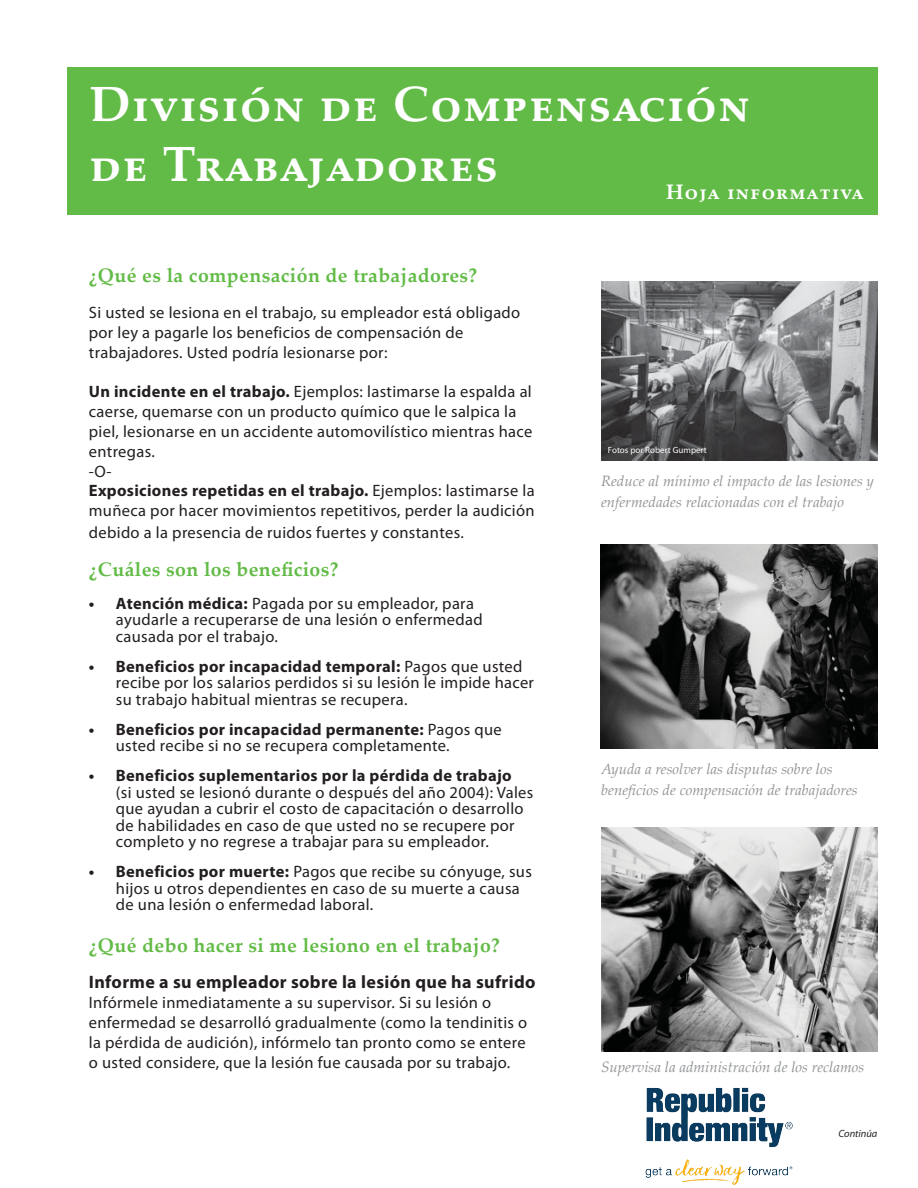
<style>
.page{position:relative;width:918px;height:1188px;background:#fff}
.page>*{position:absolute;margin:0;border:0;box-sizing:border-box;transform-origin:0 0}
.t1{font:700 49.5px/60px "Palatino Linotype";letter-spacing:.03em;color:#fff}
.t2{font:700 21px "Palatino Linotype";letter-spacing:.06em;color:#fff}
.t3{font:700 19.5px "Palatino Linotype";letter-spacing:.02em;color:#62bb46}
.t4{font:700 18px "Myriad Pro";letter-spacing:.02em;color:#231f20}
.t5{font:16.5px/19.8px "Myriad Pro";letter-spacing:.02em;color:#231f20}
.t6{font:italic 15px/21px "Palatino Linotype";color:#939598}
.t7{font:italic 10.5px "Myriad Pro";color:#231f20}
.t8{font:9px "Myriad Pro";color:#fff}
.s1{font-weight:700}
</style>
<div class="page">
<div style="left:68px;top:68px;width:810px;height:147px;background:#62bb46"></div>
<img style="left:601px;top:281px;width:277px;height:179px">
<img style="left:601px;top:544px;width:276px;height:204px">
<img style="left:601px;top:827px;width:277px;height:225px">
<img style="left:645px;top:1087px;width:148px;height:98px">
<p class="t1" style="left:90px;top:80px;width:662px">División de Compensación de Trabajadores</p>
<p class="t2" style="left:666px;top:183px;width:199px">Hoja informativa</p>
<p class="t3" style="left:89px;top:268px;width:390px">¿Qué es la compensación de trabajadores?</p>
<p class="t5" style="left:89px;top:304px;width:433px">Si usted se lesiona en el trabajo, su empleador está obligado por ley a pagarle los beneficios de compensación de trabajadores. Usted podría lesionarse por:</p>
<p class="t5" style="left:89px;top:383px;width:447px"><span class="s1">Un incidente en el trabajo.</span> Ejemplos: lastimarse la espalda al caerse, quemarse con un producto químico que le salpica la piel, lesionarse en un accidente automovilístico mientras hace entregas.<br>-O-<br><span class="s1">Exposiciones repetidas en el trabajo.</span> Ejemplos: lastimarse la muñeca por hacer movimientos repetitivos, perder la audición</p>
<p class="t5" style="left:89px;top:523px;width:376px">debido a la presencia de ruidos fuertes y constantes.</p>
<p class="t3" style="left:89px;top:562px;width:251px">¿Cuáles son los beneficios?</p>
<p class="t5" style="left:116px;top:596px;width:368px;line-height:16.5px;text-indent:-27px"><span class="s1">• Atención médica:</span> Pagada por su empleador, para ayudarle a recuperarse de una lesión o enfermedad causada por el trabajo.</p>
<p class="t5" style="left:116px;top:659px;width:420px;line-height:16.5px;text-indent:-27px"><span class="s1">• Beneficios por incapacidad temporal:</span> Pagos que usted recibe por los salarios perdidos si su lesión le impide hacer su trabajo habitual mientras se recupera.</p>
<p class="t5" style="left:116px;top:722px;width:387px;line-height:16.5px;text-indent:-27px"><span class="s1">• Beneficios por incapacidad permanente:</span> Pagos que usted recibe si no se recupera completamente.</p>
<p class="t5" style="left:116px;top:769px;width:419px;line-height:16.5px;text-indent:-27px"><span class="s1">• Beneficios suplementarios por la pérdida de trabajo<br></span>(si usted se lesionó durante o después del año 2004): Vales que ayudan a cubrir el costo de capacitación o desarrollo de habilidades en caso de que usted no se recupere por completo y no regrese a trabajar para su empleador.</p>
<p class="t5" style="left:116px;top:865px;width:418px;line-height:16.5px;text-indent:-27px"><span class="s1">• Beneficios por muerte:</span> Pagos que recibe su cónyuge, sus hijos u otros dependientes en caso de su muerte a causa de una lesión o enfermedad laboral.</p>
<p class="t3" style="left:89px;top:938px;width:413px">¿Qué debo hacer si me lesiono en el trabajo?</p>
<p class="t4" style="left:89px;top:976px;width:448px">Informe a su empleador sobre la lesión que ha sufrido</p>
<p class="t5" style="left:89px;top:994px;width:440px">Infórmele inmediatamente a su supervisor. Si su lesión o enfermedad se desarrolló gradualmente (como la tendinitis o la pérdida de audición), infórmelo tan pronto como se entere o usted considere, que la lesión fue causada por su trabajo.</p>
<p class="t8" style="left:608px;top:446px;width:100px">Fotos por Robert Gumpert</p>
<p class="t6" style="left:601px;top:472px;width:275px">Reduce al mínimo el impacto de las lesiones y enfermedades relacionadas con el trabajo</p>
<p class="t6" style="left:601px;top:760px;width:258px">Ayuda a resolver las disputas sobre los beneficios de compensación de trabajadores</p>
<p class="t6" style="left:601px;top:1059px;width:265px">Supervisa la administración de los reclamos</p>
<p class="t7" style="left:838px;top:1130px;width:41px">Continúa</p>
</div>
